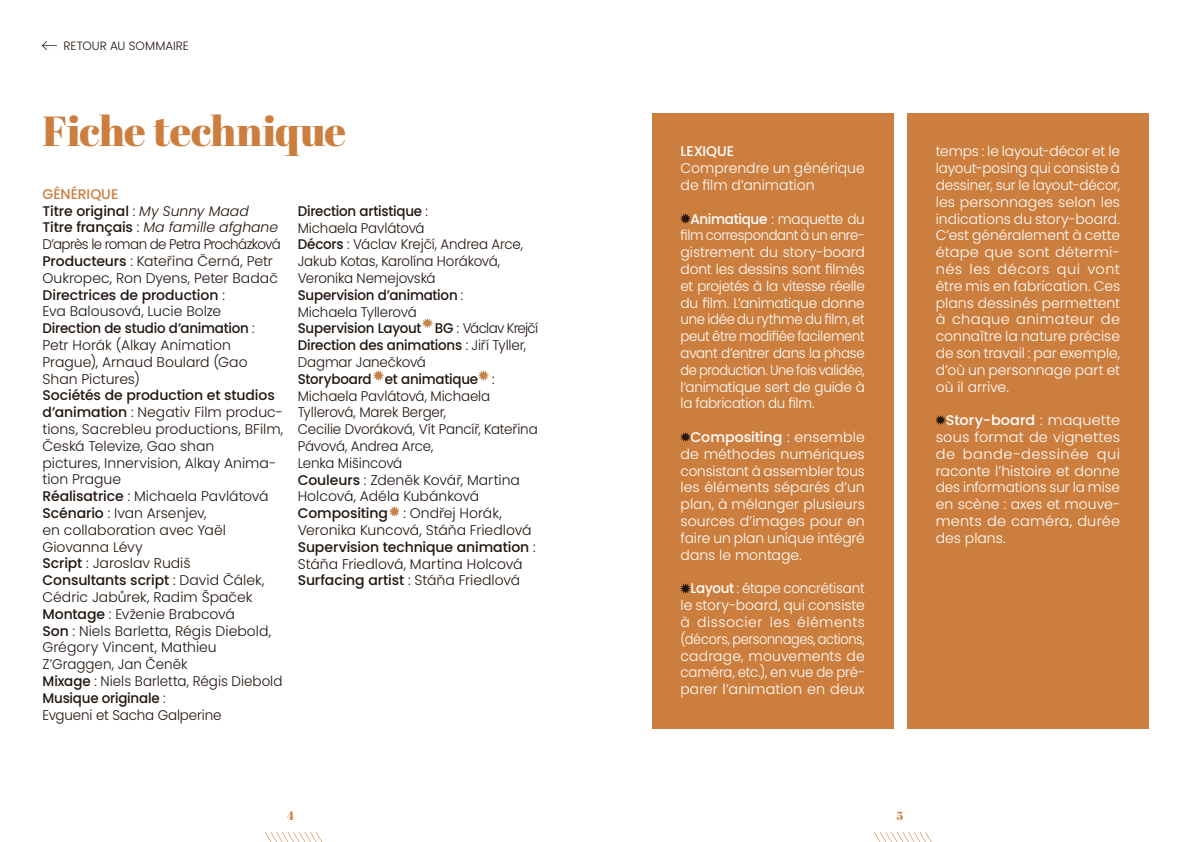
<style>
.page{position:relative;width:1191px;height:842px;background:#fff}
.page>*{position:absolute;margin:0;border:0;box-sizing:border-box;transform-origin:0 0}
.t1{font:42px "Abril Fatface";letter-spacing:-.015em;color:#cc7e3e}
.t2{font:300 14px/16.8px "Poppins";letter-spacing:-.005em;color:#fff;text-align:justify}
.t3{font:300 14px/16.8px "Poppins";letter-spacing:-.005em;color:#221610}
.t4{font:300 14px/16.8px "Poppins";letter-spacing:-.005em;color:#221610;scale:.96 1}
.t5{font:300 14px/16.8px "Poppins";letter-spacing:-.005em;color:#fff;text-align:justify;scale:.96 1}
.t6{font:500 14px "Poppins";letter-spacing:-.01em;color:#fff}
.t7{font:300 12px "Poppins";color:#221610}
.t8{font:12px "Abril Fatface";color:#cc7e3e}
.s1{font-weight:500;color:#cc7e3e}
.s2{font-weight:500}
.s3{font-style:italic}
</style>
<div class="page">
<svg style="left:265px;top:832px;width:57px;height:10px"></svg>
<svg style="left:874px;top:832px;width:58px;height:10px"></svg>
<div style="left:652px;top:113px;width:241px;height:616px;background:#cc7e3e"></div>
<div style="left:907px;top:113px;width:241px;height:616px;background:#cc7e3e"></div>
<svg style="left:479px;top:370px;width:9px;height:10px"></svg>
<svg style="left:681px;top:214px;width:9px;height:9px"></svg>
<svg style="left:373px;top:370px;width:10px;height:10px"></svg>
<svg style="left:681px;top:432px;width:9px;height:10px"></svg>
<svg style="left:681px;top:583px;width:9px;height:10px"></svg>
<svg style="left:936px;top:415px;width:9px;height:10px"></svg>
<svg style="left:389px;top:506px;width:10px;height:10px"></svg>
<svg style="left:422px;top:318px;width:10px;height:10px"></svg>
<img style="left:42px;top:41px;width:15px;height:9px">
<p class="t7" style="left:64px;top:39px;width:127px">RETOUR AU SOMMAIRE</p>
<h1 class="t1" style="left:43px;top:101px;width:305px">Fiche technique</h1>
<p class="t3" style="left:43px;top:186px;width:240px"><span class="s1">GÉNÉRIQUE<br></span><span class="s2">Titre original</span> : <span class="s3">My Sunny Maad<br></span><span class="s2">Titre français</span> : <span class="s3">Ma famille afghane<br></span>D’après le roman de Petra Procházková<br><span class="s2">Producteurs</span> : Kateřina Černá, Petr<br>Oukropec, Ron Dyens, Peter Badač<br><span class="s2">Directrices de production</span> :<br>Eva Balousová, Lucie Bolze<br><span class="s2">Direction de studio d’animation</span> :<br>Petr Horák (Alkay Animation<br>Prague), Arnaud Boulard (Gao<br>Shan Pictures)</p>
<p class="t3" style="left:43px;top:387px;width:242px"><span class="s2">Sociétés de production et studios d’animation</span> : Negativ Film produc&shy;tions, Sacrebleu productions, BFilm,<br>Česká Televize, Gao shan<br>pictures, Innervision, Alkay Anima&shy;tion Prague<br><span class="s2">Réalisatrice</span> : Michaela Pavlátová<br><span class="s2">Scénario</span> : Ivan Arsenjev,<br>en collaboration avec Yaël<br>Giovanna Lévy<br><span class="s2">Script</span> : Jaroslav Rudiš<br><span class="s2">Consultants script</span> : David Čálek,<br>Cédric Jabůrek, Radim Špaček<br><span class="s2">Montage</span> : Evženie Brabcová<br><span class="s2">Son</span> : Niels Barletta, Régis Diebold,<br>Grégory Vincent, Mathieu<br>Z’Graggen, Jan Čeněk<br><span class="s2">Mixage</span> : Niels Barletta, Régis Diebold<br><span class="s2">Musique originale</span> :<br>Evgueni et Sacha Galperine</p>
<p class="t4" style="left:298px;top:203px;width:252px"><span class="s2">Direction artistique</span> :<br>Michaela Pavlátová<br><span class="s2">Décors</span> : Václav Krejčí, Andrea Arce,<br>Jakub Kotas, Karolína Horáková,<br>Veronika Nemejovská<br><span class="s2">Supervision d’animation</span> :<br>Michaela Tyllerová<br><span class="s2">Supervision Layout BG</span> : Václav Krejčí<br><span class="s2">Direction des animations</span> : Jiří Tyller,<br>Dagmar Janečková<br><span class="s2">Storyboard et animatique</span> :<br>Michaela Pavlátová, Michaela<br>Tyllerová, Marek Berger,<br>Cecilie Dvoráková, Vít Pancíř, Kateřina<br>Pávová, Andrea Arce,<br>Lenka Mišincová<br><span class="s2">Couleurs</span> : Zdeněk Kovář, Martina<br>Holcová, Adéla Kubánková<br><span class="s2">Compositing</span> : Ondřej Horák,<br>Veronika Kuncová, Stáňa Friedlová<br><span class="s2">Supervision technique animation</span> :<br>Stáňa Friedlová, Martina Holcová<br><span class="s2">Surfacing artist</span> : Stáňa Friedlová</p>
<p class="t6" style="left:680px;top:143px;width:55px">LEXIQUE</p>
<p class="t2" style="left:680px;top:160px;width:186px">Comprendre un générique de film d’animation</p>
<p class="t2" style="left:680px;top:210px;width:186px;text-indent:10px"><span class="s2">Animatique</span> : maquette du film correspondant à un enre&shy;gistrement du story-board dont les dessins sont filmés et projetés à la vitesse réelle du film. L’animatique donne une idée du rythme du film, et peut être modifiée facilement avant d’entrer dans la phase de production. Une fois validée, l’animatique sert de guide à la fabrication du film.</p>
<p class="t2" style="left:680px;top:429px;width:186px;text-indent:10px"><span class="s2">Compositing</span> : ensemble de méthodes numériques consistant à assembler tous les éléments séparés d’un plan, à mélanger plusieurs sources d’images pour en faire un plan unique intégré dans le montage.</p>
<p class="t5" style="left:680px;top:580px;width:193px;text-indent:10px"><span class="s2">Layout</span> : étape concrétisant le story-board, qui consiste à dissocier les éléments (décors, personnages, actions, cadrage, mouvements de caméra, etc.), en vue de pré&shy;parer l’animation en deux</p>
<p class="t2" style="left:935px;top:143px;width:186px">temps : le layout-décor et le layout-posing qui consiste à dessiner, sur le layout-décor, les personnages selon les indications du story-board.<br>C’est généralement à cette étape que sont détermi&shy;nés les décors qui vont être mis en fabrication. Ces plans dessinés permettent à chaque animateur de connaître la nature précise de son travail : par exemple, d’où un personnage part et où il arrive.</p>
<p class="t2" style="left:935px;top:412px;width:186px;text-indent:10px"><span class="s2">Story-board</span> : maquette sous format de vignettes de bande-dessinée qui raconte l’histoire et donne des informations sur la mise en scène : axes et mouve&shy;ments de caméra, durée des plans.</p>
<p class="t8" style="left:287px;top:807px;width:9px">4</p>
<p class="t8" style="left:896px;top:807px;width:8px">5</p>
</div>
